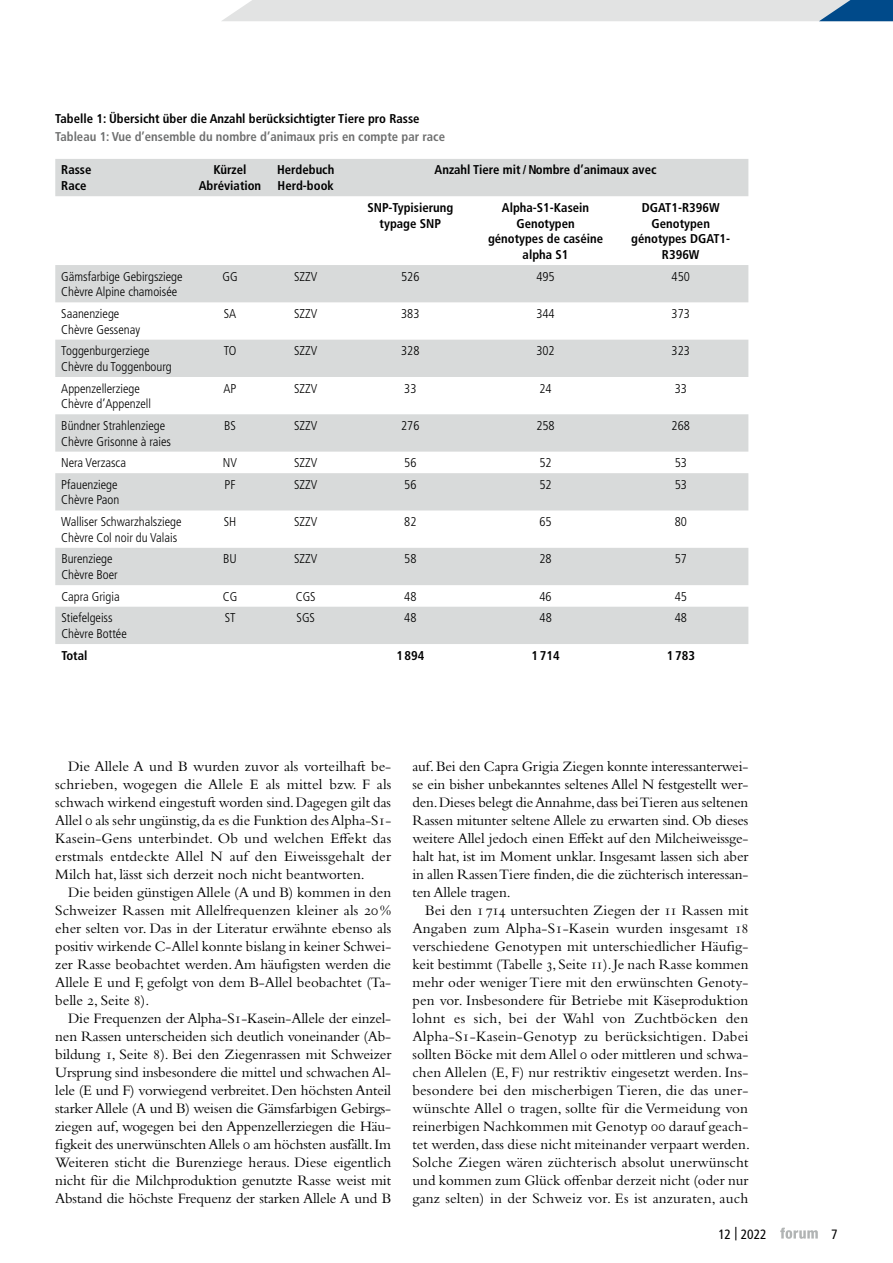
<style>
.page{position:relative;width:893px;height:1263px;background:#fff}
.page>*{position:absolute;margin:0;border:0;box-sizing:border-box;transform-origin:0 0}
.t1{font:15px/18px "Bembo Std";color:#000;text-align:justify}
.t2{font:condensed 13.5px "Frutiger LT Std";color:#000}
.t3{font:300 condensed 12.75px/15.8px "Frutiger LT Std";color:#000}
.t4{font:700 condensed 12.75px/15.8px "Frutiger LT Std";color:#000;text-align:center}
.t5{font:700 condensed 12.75px "Frutiger LT Std";color:#6f7070}
</style>
<div class="page">
<svg style="left:780px;top:1227px;width:38px;height:12px"></svg>
<svg style="left:55px;top:159px;width:693px;height:485px;fill:#d8dada"></svg>
<svg style="left:222px;top:0;width:671px;height:21px;background:#cfd6db"></svg>
<p class="t4" style="left:55px;top:111px;width:366px">Tabelle 1: Übersicht über die Anzahl berücksichtigter Tiere pro Rasse</p>
<p class="t5" style="left:55px;top:129px;width:391px">Tableau 1: Vue d’ensemble du nombre d’animaux pris en compte par race</p>
<p class="t4" style="left:61px;top:162px;width:32px;text-align:left">Rasse<br>Race</p>
<p class="t4" style="left:199px;top:162px;width:64px">Kürzel<br>Abréviation</p>
<p class="t4" style="left:277px;top:162px;width:59px;text-align:left">Herdebuch<br>Herd-book</p>
<p class="t4" style="left:435px;top:162px;width:223px">Anzahl Tiere mit / Nombre d’animaux avec</p>
<p class="t4" style="left:367px;top:199px;width:87px">SNP-Typisierung typage SNP</p>
<p class="t4" style="left:488px;top:199px;width:117px">Alpha-S1-Kasein<br>Genotypen génotypes de caséine alpha S1</p>
<p class="t4" style="left:631px;top:199px;width:100px">DGAT1-R396W<br>Genotypen génotypes DGAT1-<br>R396W</p>
<p class="t3" style="left:61px;top:268px;width:123px">Gämsfarbige Gebirgsziege<br>Chèvre Alpine chamoisée</p>
<p class="t3" style="left:222px;top:268px;width:17px">GG</p>
<p class="t3" style="left:294px;top:268px;width:25px">SZZV</p>
<p class="t3" style="left:401px;top:268px;width:20px">526</p>
<p class="t3" style="left:536px;top:268px;width:20px">495</p>
<p class="t3" style="left:672px;top:268px;width:20px">450</p>
<p class="t3" style="left:61px;top:306px;width:80px">Saanenziege<br>Chèvre Gessenay</p>
<p class="t3" style="left:224px;top:306px;width:14px">SA</p>
<p class="t3" style="left:294px;top:306px;width:25px">SZZV</p>
<p class="t3" style="left:401px;top:306px;width:20px">383</p>
<p class="t3" style="left:536px;top:306px;width:20px">344</p>
<p class="t3" style="left:672px;top:306px;width:20px">373</p>
<p class="t3" style="left:61px;top:343px;width:112px">Toggenburgerziege<br>Chèvre du Toggenbourg</p>
<p class="t3" style="left:224px;top:343px;width:14px">TO</p>
<p class="t3" style="left:294px;top:343px;width:25px">SZZV</p>
<p class="t3" style="left:401px;top:343px;width:20px">328</p>
<p class="t3" style="left:536px;top:343px;width:20px">302</p>
<p class="t3" style="left:672px;top:343px;width:20px">323</p>
<p class="t3" style="left:61px;top:380px;width:91px">Appenzellerziege<br>Chèvre d’Appenzell</p>
<p class="t3" style="left:224px;top:380px;width:14px">AP</p>
<p class="t3" style="left:294px;top:380px;width:25px">SZZV</p>
<p class="t3" style="left:404px;top:380px;width:14px">33</p>
<p class="t3" style="left:539px;top:380px;width:14px">24</p>
<p class="t3" style="left:675px;top:380px;width:14px">33</p>
<p class="t3" style="left:61px;top:418px;width:111px">Bündner Strahlenziege<br>Chèvre Grisonne à raies</p>
<p class="t3" style="left:224px;top:418px;width:13px">BS</p>
<p class="t3" style="left:294px;top:418px;width:25px">SZZV</p>
<p class="t3" style="left:401px;top:418px;width:20px">276</p>
<p class="t3" style="left:536px;top:418px;width:20px">258</p>
<p class="t3" style="left:672px;top:418px;width:20px">268</p>
<p class="t3" style="left:61px;top:455px;width:66px">Nera Verzasca</p>
<p class="t3" style="left:223px;top:455px;width:16px">NV</p>
<p class="t3" style="left:294px;top:455px;width:25px">SZZV</p>
<p class="t3" style="left:404px;top:455px;width:14px">56</p>
<p class="t3" style="left:539px;top:455px;width:14px">52</p>
<p class="t3" style="left:675px;top:455px;width:14px">53</p>
<p class="t3" style="left:61px;top:477px;width:60px">Pfauenziege<br>Chèvre Paon</p>
<p class="t3" style="left:225px;top:477px;width:13px">PF</p>
<p class="t3" style="left:294px;top:477px;width:25px">SZZV</p>
<p class="t3" style="left:404px;top:477px;width:14px">56</p>
<p class="t3" style="left:539px;top:477px;width:14px">52</p>
<p class="t3" style="left:675px;top:477px;width:14px">53</p>
<p class="t3" style="left:61px;top:514px;width:122px">Walliser Schwarzhalsziege<br>Chèvre Col noir du Valais</p>
<p class="t3" style="left:224px;top:514px;width:14px">SH</p>
<p class="t3" style="left:294px;top:514px;width:25px">SZZV</p>
<p class="t3" style="left:404px;top:514px;width:14px">82</p>
<p class="t3" style="left:539px;top:514px;width:14px">65</p>
<p class="t3" style="left:675px;top:514px;width:14px">80</p>
<p class="t3" style="left:61px;top:551px;width:58px">Burenziege<br>Chèvre Boer</p>
<p class="t3" style="left:223px;top:551px;width:15px">BU</p>
<p class="t3" style="left:294px;top:551px;width:25px">SZZV</p>
<p class="t3" style="left:404px;top:551px;width:14px">58</p>
<p class="t3" style="left:539px;top:551px;width:14px">28</p>
<p class="t3" style="left:675px;top:551px;width:14px">57</p>
<p class="t3" style="left:61px;top:588px;width:60px">Capra Grigia</p>
<p class="t3" style="left:223px;top:588px;width:16px">CG</p>
<p class="t3" style="left:296px;top:588px;width:21px">CGS</p>
<p class="t3" style="left:404px;top:588px;width:14px">48</p>
<p class="t3" style="left:539px;top:588px;width:14px">46</p>
<p class="t3" style="left:675px;top:588px;width:14px">45</p>
<p class="t3" style="left:61px;top:610px;width:67px">Stiefelgeiss<br>Chèvre Bottée</p>
<p class="t3" style="left:225px;top:610px;width:12px">ST</p>
<p class="t3" style="left:297px;top:610px;width:20px">SGS</p>
<p class="t3" style="left:404px;top:610px;width:14px">48</p>
<p class="t3" style="left:540px;top:610px;width:14px">48</p>
<p class="t3" style="left:675px;top:610px;width:14px">48</p>
<p class="t4" style="left:61px;top:647px;width:28px">Total</p>
<p class="t4" style="left:396px;top:647px;width:30px">1894</p>
<p class="t4" style="left:532px;top:647px;width:30px">1714</p>
<p class="t4" style="left:667px;top:647px;width:30px">1783</p>
<p class="t1" style="left:55px;top:757px;width:338px;text-indent:13px">Die Allele A und B wurden zuvor als vorteilhaft be&shy;schrieben, wogegen die Allele E als mittel bzw. F als schwach wirkend eingestuft worden sind. Dagegen gilt das Allel 0 als sehr ungünstig, da es die Funktion des Alpha-S1- Kasein-Gens unterbindet. Ob und welchen Effekt das erstmals entdeckte Allel N auf den Eiweissgehalt der Milch hat, lässt sich derzeit noch nicht beantworten.</p>
<p class="t1" style="left:55px;top:883px;width:337px;text-indent:13px">Die beiden günstigen Allele (A und B) kommen in den Schweizer Rassen mit Allelfrequenzen kleiner als 20% eher selten vor. Das in der Literatur erwähnte ebenso als positiv wirkende C-Allel konnte bislang in keiner Schwei&shy;zer Rasse beobachtet werden. Am häufigsten werden die Allele E und F, gefolgt von dem B-Allel beobachtet (Ta&shy;belle 2, Seite 8).</p>
<p class="t1" style="left:55px;top:1009px;width:338px;text-indent:13px">Die Frequenzen der Alpha-S1-Kasein-Allele der einzel&shy;nen Rassen unterscheiden sich deutlich voneinander (Ab&shy;bildung 1, Seite 8). Bei den Ziegenrassen mit Schweizer Ursprung sind insbesondere die mittel und schwachen Al&shy;lele (E und F) vorwiegend verbreitet. Den höchsten Anteil starker Allele (A und B) weisen die Gämsfarbigen Gebirgs&shy;ziegen auf, wogegen bei den Appenzellerziegen die Häu&shy;figkeit des unerwünschten Allels 0 am höchsten ausfällt. Im Weiteren sticht die Burenziege heraus. Diese eigentlich nicht für die Milchproduktion genutzte Rasse weist mit Abstand die höchste Frequenz der starken Allele A und B</p>
<p class="t1" style="left:412px;top:757px;width:337px">auf. Bei den Capra Grigia Ziegen konnte interessanterwei&shy;se ein bisher unbekanntes seltenes Allel N festgestellt wer&shy;den. Dieses belegt die Annahme, dass bei Tieren aus seltenen Rassen mitunter seltene Allele zu erwarten sind. Ob dieses weitere Allel jedoch einen Effekt auf den Milcheiweissge&shy;halt hat, ist im Moment unklar. Insgesamt lassen sich aber in allen Rassen Tiere finden, die die züchterisch interessan&shy;ten Allele tragen.</p>
<p class="t1" style="left:412px;top:901px;width:339px;text-indent:13px">Bei den 1 714 untersuchten Ziegen der 11 Rassen mit Angaben zum Alpha-S1-Kasein wurden insgesamt 18 verschiedene Genotypen mit unterschiedlicher Häufig&shy;keit bestimmt (Tabelle 3, Seite 11). Je nach Rasse kommen mehr oder weniger Tiere mit den erwünschten Genoty&shy;pen vor. Insbesondere für Betriebe mit Käseproduktion lohnt es sich, bei der Wahl von Zuchtböcken den Alpha-S1-Kasein-Genotyp zu berücksichtigen. Dabei sollten Böcke mit dem Allel 0 oder mittleren und schwa&shy;chen Allelen (E, F) nur restriktiv eingesetzt werden. Ins&shy;besondere bei den mischerbigen Tieren, die das uner&shy;wünschte Allel 0 tragen, sollte für die Vermeidung von reinerbigen Nachkommen mit Genotyp 00 darauf geach&shy;tet werden, dass diese nicht miteinander verpaart werden.<br>Solche Ziegen wären züchterisch absolut unerwünscht und kommen zum Glück offenbar derzeit nicht (oder nur ganz selten) in der Schweiz vor. Es ist anzuraten, auch</p>
<p class="t2" style="left:718px;top:1226px;width:50px">12 | 2022</p>
<p class="t2" style="left:831px;top:1226px;width:8px">7</p>
</div>
